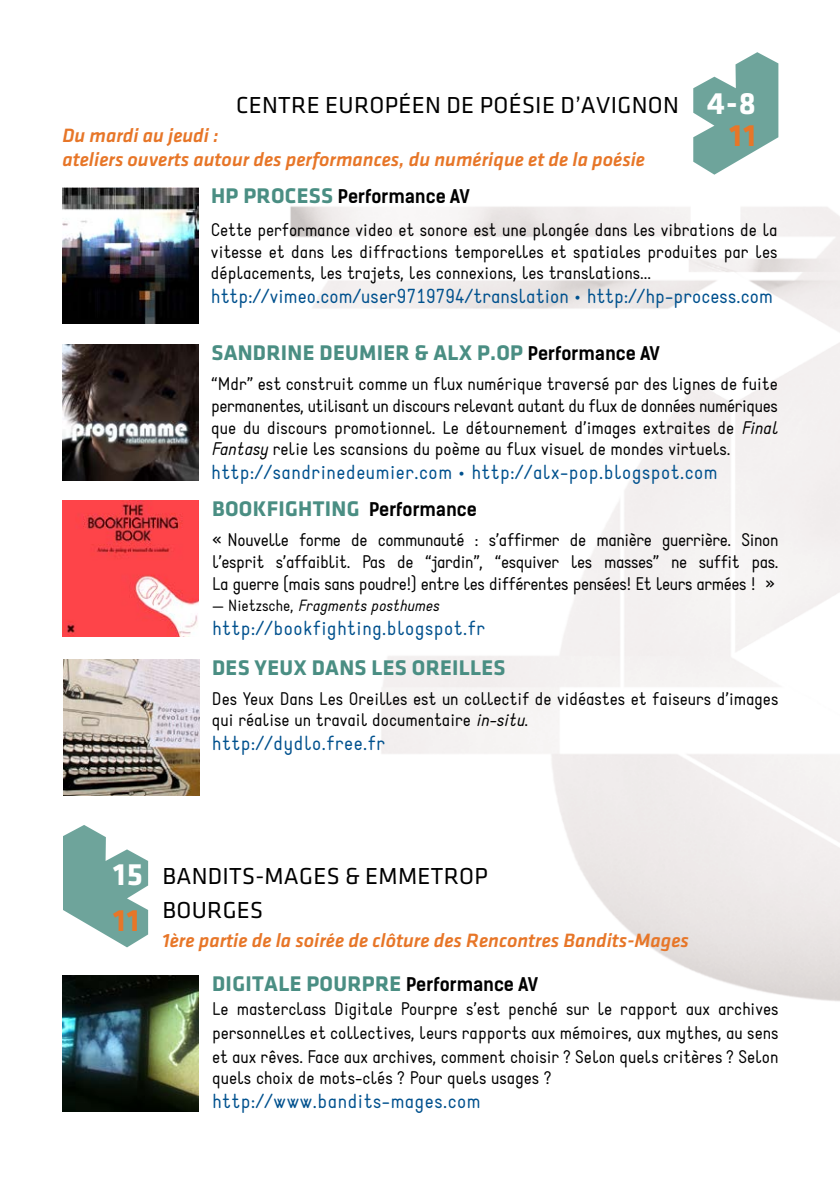
<style>
.page{position:relative;width:840px;height:1191px;background:#fff}
.page>*{position:absolute;margin:0;border:0;box-sizing:border-box;transform-origin:0 0}
.t1{font:700 32px "Klavika";color:#fff}
.t2{font:700 32px "Klavika";color:#e77628}
.t3{font:24px/34px "Klavika Regular TF";letter-spacing:.015em;color:#000}
.t4{font:700 22px "Klavika";letter-spacing:.015em;color:#4a8e83}
.t5{font:20px "Static";letter-spacing:.03em;color:#00518e}
.t6{font:italic 500 20px/24px "Klavika";color:#e77628}
.t7{font:20px "Static";letter-spacing:.01em;color:#00518e}
.t8{font:18px/21.6px "Static";color:#000;text-align:justify}
.t9{font:700 18px "Kelson Sans";color:#000}
.t10{font:italic 16px "Static";color:#000}
.s1{font-family:"Klavika";font-size:22px;color:#4a8e83}
.s2{font-family:"Kelson Sans";font-size:18px;color:#000}
.s3{font-style:italic}
.s4{font-style:normal}
</style>
<div class="page">
<img style="left:62px;top:63px;width:777px;height:1049px">
<svg style="left:693px;top:52px;width:85px;height:123px"></svg>
<img style="left:62px;top:187px;width:136px;height:136px">
<img style="left:63px;top:345px;width:136px;height:136px">
<svg style="left:63px;top:825px;width:85px;height:122px"></svg>
<img style="left:62px;top:501px;width:136px;height:136px">
<img style="left:62px;top:975px;width:136px;height:136px">
<img style="left:63px;top:659px;width:136px;height:136px">
<h2 class="t3" style="left:236px;top:89px;width:444px">CENTRE EUROPÉEN DE POÉSIE D’AVIGNON</h2>
<p class="t6" style="left:62px;top:123px;width:584px">Du mardi au jeudi :<br>ateliers ouverts autour des performances, du numérique et de la poésie</p>
<h1 class="t1" style="left:707px;top:86px;width:50px">4-8</h1>
<h1 class="t2" style="left:729px;top:118px;width:28px">11</h1>
<p class="t9" style="left:211px;top:185px;width:260px"><span class="s1">HP PROCESS</span> Performance AV</p>
<p class="t8" style="left:211px;top:219px;width:567px">Cette performance video et sonore est une plongée dans les vibrations de la vitesse et dans les diffractions temporelles et spatiales produites par les déplacements, les trajets, les connexions, les translations...</p>
<p class="t7" style="left:211px;top:284px;width:563px">http://vimeo.com/user9719794/translation • http://hp-process.com</p>
<p class="t4" style="left:211px;top:341px;width:450px">SANDRINE DEUMIER &amp; ALX P.OP <span class="s2">Performance AV</span></p>
<p class="t8" style="left:211px;top:374px;width:567px">“Mdr” est construit comme un flux numérique traversé par des lignes de fuite permanentes, utilisant un discours relevant autant du flux de données numériques que du discours promotionnel. Le détournement d’images extraites de <span class="s3">Final Fantasy</span> relie les scansions du poème au flux visuel de mondes virtuels.</p>
<p class="t5" style="left:211px;top:460px;width:507px">http://sandrinedeumier.com • http://alx-pop.blogspot.com</p>
<p class="t4" style="left:212px;top:497px;width:266px">BOOKFIGHTING <span class="s2">Performance</span></p>
<p class="t8" style="left:212px;top:530px;width:567px">« Nouvelle forme de communauté : s’affirmer de manière guerrière. Sinon l’esprit s’affaiblit. Pas de “jardin”, “esquiver les masses” ne suffit pas.<br>La guerre (mais sans poudre!) entre les différentes pensées! Et leurs armées ! »</p>
<p class="t10" style="left:212px;top:596px;width:228px"><span class="s4">— Nietzsche,</span> Fragments posthumes</p>
<p class="t5" style="left:212px;top:616px;width:274px">http://bookfighting.blogspot.fr</p>
<p class="t4" style="left:212px;top:655px;width:295px">DES YEUX DANS LES OREILLES</p>
<p class="t8" style="left:212px;top:688px;width:567px">Des Yeux Dans Les Oreilles est un collectif de vidéastes et faiseurs d’images qui réalise un travail documentaire <span class="s3">in-situ</span>.</p>
<p class="t5" style="left:212px;top:731px;width:174px">http://dydlo.free.fr</p>
<h1 class="t1" style="left:113px;top:856px;width:31px">15</h1>
<h1 class="t2" style="left:113px;top:902px;width:28px">11</h1>
<h2 class="t3" style="left:162px;top:859px;width:327px">BANDITS-MAGES &amp; EMMETROP<br>BOURGES</h2>
<p class="t6" style="left:162px;top:928px;width:528px">1ère partie de la soirée de clôture des Rencontres Bandits-Mages</p>
<p class="t4" style="left:212px;top:971px;width:327px">DIGITALE POURPRE <span class="s2">Performance AV</span></p>
<p class="t8" style="left:212px;top:997px;width:567px;line-height:24px">Le masterclass Digitale Pourpre s’est penché sur le rapport aux archives personnelles et collectives, leurs rapports aux mémoires, aux mythes, au sens et aux rêves. Face aux archives, comment choisir ? Selon quels critères ? Selon</p>
<p class="t8" style="left:212px;top:1067px;width:341px">quels choix de mots-clés ? Pour quels usages ?</p>
<p class="t5" style="left:212px;top:1089px;width:270px">http://www.bandits-mages.com</p>
</div>
